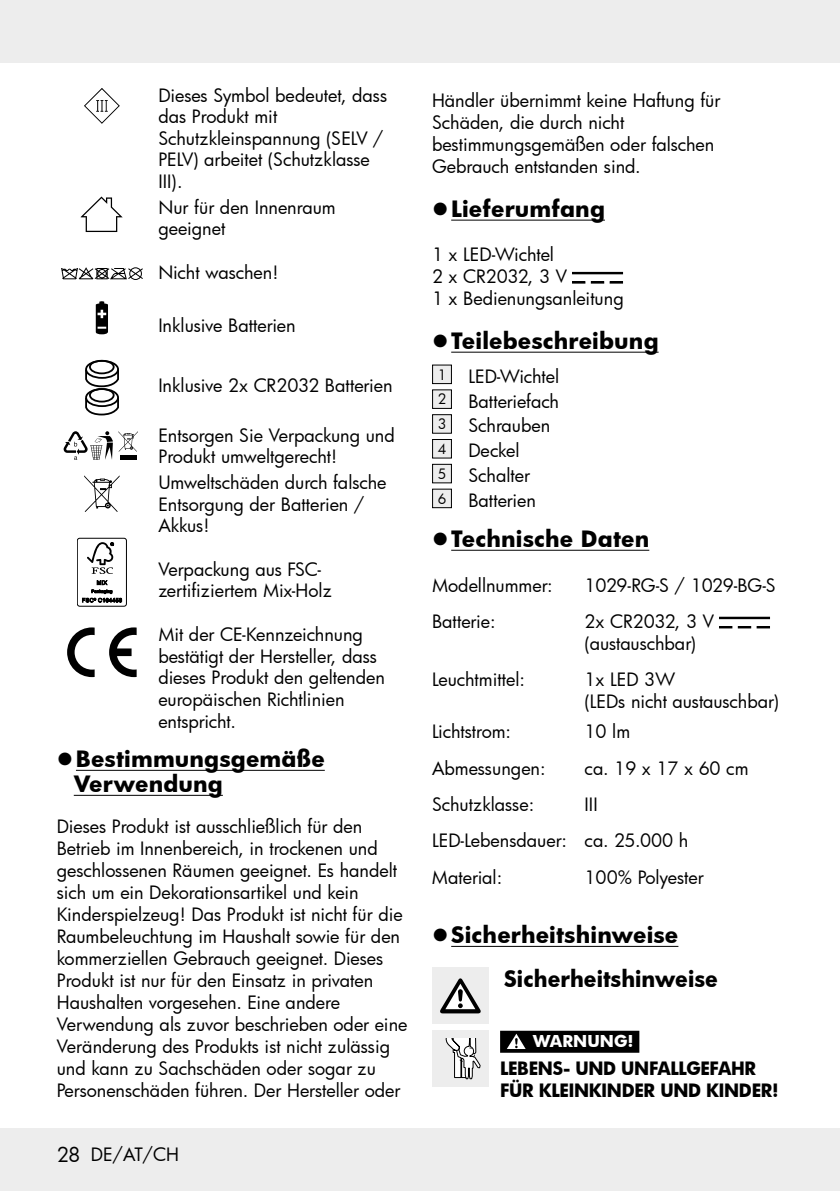
<style>
.page{position:relative;width:840px;height:1191px;background:#fff}
.page>*{position:absolute;margin:0;border:0;box-sizing:border-box;transform-origin:0 0}
.t1{font:700 22px/25px "Futura";letter-spacing:.005em;color:#000}
.t2{font:18px/22px "Futura";color:#000}
.t3{font:700 18px/22px "Futura";letter-spacing:-.02em;color:#000;scale:.95 1}
.t4{font:18px "Futura";letter-spacing:-.025em;color:#000}
.t5{font:700 16px "Futura";color:#fff}
.s1{font-size:20px}
</style>
<div class="page">
<div style="left:0;top:0;width:839px;height:62px;background:#ededed"></div>
<hr style="left:839px;top:0;width:1px;height:62px;background:#ededed">
<div style="left:0;top:1128px;width:839px;height:63px;background:#ededed"></div>
<hr style="left:839px;top:1128px;width:1px;height:63px;background:#ededed">
<hr style="left:76px;top:770px;width:248px;height:1px;background:#000">
<hr style="left:74px;top:795px;width:149px;height:1px;background:#000">
<svg style="left:84px;top:88px;width:36px;height:36px"></svg>
<svg style="left:81px;top:196px;width:42px;height:36px"></svg>
<svg style="left:61px;top:267px;width:82px;height:13px"></svg>
<svg style="left:96px;top:301px;width:12px;height:33px"></svg>
<div style="left:85px;top:360px;width:34px;height:19px;border:2px solid #000;border-radius:50%"></div>
<div style="left:89px;top:360px;width:25px;height:14px;border:2px solid #000;border-radius:50%"></div>
<svg style="left:85px;top:367px;width:34px;height:21px"></svg>
<div style="left:85px;top:388px;width:34px;height:19px;border:2px solid #000;border-radius:50%"></div>
<div style="left:89px;top:388px;width:25px;height:14px;border:2px solid #000;border-radius:50%"></div>
<svg style="left:85px;top:396px;width:34px;height:20px"></svg>
<svg style="left:64px;top:431px;width:74px;height:29px"></svg>
<hr style="left:120px;top:456px;width:16px;height:4px;background:#000">
<svg style="left:84px;top:475px;width:35px;height:37px"></svg>
<div style="left:77px;top:538px;width:50px;height:68px;border:1px solid #000;border-radius:2px"></div>
<svg style="left:87px;top:542px;width:27px;height:32px"></svg>
<svg style="left:82px;top:580px;width:40px;height:22px"></svg>
<svg style="left:67px;top:627px;width:28px;height:50px"></svg>
<svg style="left:109px;top:627px;width:27px;height:50px"></svg>
<hr style="left:451px;top:220px;width:153px;height:1px;background:#000">
<hr style="left:451px;top:352px;width:207px;height:1px;background:#000">
<hr style="left:451px;top:550px;width:198px;height:1px;background:#000">
<hr style="left:451px;top:946px;width:227px;height:1px;background:#000">
<div style="left:500px;top:1030px;width:139px;height:22px;background:#000"></div>
<svg style="left:591px;top:282px;width:12px;height:1px"></svg>
<svg style="left:572px;top:282px;width:12px;height:1px"></svg>
<svg style="left:609px;top:282px;width:13px;height:1px"></svg>
<div style="left:572px;top:272px;width:50px;height:2px;border:1px solid #000"></div>
<div style="left:432px;top:365px;width:19px;height:18px;background:#ededed"></div>
<div style="left:432px;top:364px;width:19px;height:20px;border:1px solid #000"></div>
<div style="left:432px;top:390px;width:19px;height:18px;background:#ededed"></div>
<div style="left:432px;top:389px;width:19px;height:20px;border:1px solid #000"></div>
<div style="left:432px;top:415px;width:19px;height:18px;background:#ededed"></div>
<div style="left:432px;top:414px;width:19px;height:20px;border:1px solid #000"></div>
<div style="left:432px;top:439px;width:19px;height:19px;background:#ededed"></div>
<div style="left:432px;top:439px;width:19px;height:19px;border:1px solid #000"></div>
<div style="left:432px;top:464px;width:19px;height:19px;background:#ededed"></div>
<div style="left:432px;top:464px;width:19px;height:19px;border:1px solid #000"></div>
<div style="left:432px;top:489px;width:19px;height:19px;background:#ededed"></div>
<div style="left:432px;top:488px;width:19px;height:20px;border:1px solid #000"></div>
<svg style="left:737px;top:626px;width:13px;height:2px"></svg>
<svg style="left:719px;top:626px;width:12px;height:2px"></svg>
<svg style="left:756px;top:626px;width:13px;height:2px"></svg>
<div style="left:719px;top:617px;width:50px;height:1px;border:1px solid #000"></div>
<div style="left:432px;top:967px;width:56px;height:57px;background:#ededed"></div>
<svg style="left:440px;top:978px;width:40px;height:35px"></svg>
<div style="left:432px;top:1030px;width:56px;height:57px;background:#ededed"></div>
<svg style="left:445px;top:1039px;width:35px;height:41px"></svg>
<svg style="left:507px;top:1033px;width:18px;height:16px"></svg>
<p class="t2" style="left:158px;top:84px;width:230px">Dieses Symbol bedeutet, dass das Produkt mit<br>Schutzkleinspannung (SELV /<br>PELV) arbeitet (Schutzklasse<br>III).</p>
<p class="t2" style="left:158px;top:196px;width:179px">Nur für den Innenraum geeignet</p>
<p class="t2" style="left:158px;top:260px;width:122px">Nicht waschen!</p>
<p class="t2" style="left:158px;top:314px;width:139px">Inklusive Batterien</p>
<p class="t2" style="left:158px;top:374px;width:235px">Inklusive 2x CR2032 Batterien</p>
<p class="t2" style="left:158px;top:424px;width:238px">Entsorgen Sie Verpackung und<br>Produkt umweltgerecht!</p>
<p class="t2" style="left:158px;top:471px;width:230px">Umweltschäden durch falsche<br>Entsorgung der Batterien /<br>Akkus!</p>
<p class="t2" style="left:158px;top:558px;width:175px">Verpackung aus FSC&shy;zertifiziertem Mix-Holz</p>
<p class="t2" style="left:158px;top:623px;width:228px">Mit der CE-Kennzeichnung bestätigt der Hersteller, dass dieses Produkt den geltenden europäischen Richtlinien entspricht.</p>
<p class="t1" style="left:74px;top:746px;width:252px">Bestimmungsgemäße<br>Verwendung</p>
<p class="t2" style="left:57px;top:815px;width:352px">Dieses Produkt ist ausschließlich für den Betrieb im Innenbereich, in trockenen und geschlossenen Räumen geeignet. Es handelt sich um ein Dekorationsartikel und kein Kinderspielzeug! Das Produkt ist nicht für die Raumbeleuchtung im Haushalt sowie für den kommerziellen Gebrauch geeignet. Dieses Produkt ist nur für den Einsatz in privaten Haushalten vorgesehen. Eine andere Verwendung als zuvor beschrieben oder eine Veränderung des Produkts ist nicht zulässig und kann zu Sachschäden oder sogar zu Personenschäden führen. Der Hersteller oder</p>
<p class="t2" style="left:57px;top:1143px;width:123px"><span class="s1">28</span> DE/AT/CH</p>
<p class="t2" style="left:432px;top:89px;width:290px">Händler übernimmt keine Haftung für<br>Schäden, die durch nicht bestimmungsgemäßen oder falschen<br>Gebrauch entstanden sind.</p>
<p class="t1" style="left:451px;top:196px;width:155px">Lieferumfang</p>
<p class="t2" style="left:432px;top:243px;width:193px">1 x LED-Wichtel<br>2 x CR2032, 3 V<br>1 x Bedienungsanleitung</p>
<p class="t1" style="left:451px;top:328px;width:209px">Teilebeschreibung</p>
<p class="t2" style="left:437px;top:363px;width:123px;line-height:24.8px"><sup>1</sup> LED-Wichtel<br><sup>2</sup> Batteriefach<br><sup>3</sup> Schrauben<br><sup>4</sup> Deckel<br><sup>5</sup> Schalter<br><sup>6</sup> Batterien</p>
<p class="t1" style="left:451px;top:526px;width:199px">Technische Daten</p>
<p class="t2" style="left:432px;top:573px;width:122px">Modellnummer:</p>
<p class="t4" style="left:584px;top:573px;width:193px">1029-RG-S / 1029-BG-S</p>
<p class="t2" style="left:432px;top:610px;width:65px">Batterie:</p>
<p class="t2" style="left:584px;top:610px;width:131px">2x CR2032, 3 V (austauschbar)</p>
<p class="t2" style="left:432px;top:668px;width:95px">Leuchtmittel:</p>
<p class="t2" style="left:584px;top:668px;width:196px">1x LED 3W<br>(LEDs nicht austauschbar)</p>
<p class="t2" style="left:432px;top:720px;width:81px">Lichtstrom:</p>
<p class="t2" style="left:584px;top:720px;width:47px">10 lm</p>
<p class="t2" style="left:432px;top:756px;width:115px">Abmessungen:</p>
<p class="t2" style="left:584px;top:756px;width:165px">ca. 19 x 17 x 60 cm</p>
<p class="t2" style="left:432px;top:793px;width:104px">Schutzklasse:</p>
<p class="t2" style="left:432px;top:786px;width:258px;line-height:36.4px;text-indent:152px">III<br>LED-Lebensdauer: ca. 25.000 h<br>Material:</p>
<p class="t2" style="left:584px;top:865px;width:121px">100% Polyester</p>
<p class="t1" style="left:504px;top:912px;width:215px;line-height:44px;text-indent:-53px">Sicherheitshinweise<br>Sicherheitshinweise</p>
<p class="t5" style="left:532px;top:1030px;width:102px">WARNUNG!</p>
<p class="t3" style="left:500px;top:1057px;width:294px">LEBENS- UND UNFALLGEFAHR<br>FÜR KLEINKINDER UND KINDER!</p>
</div>
